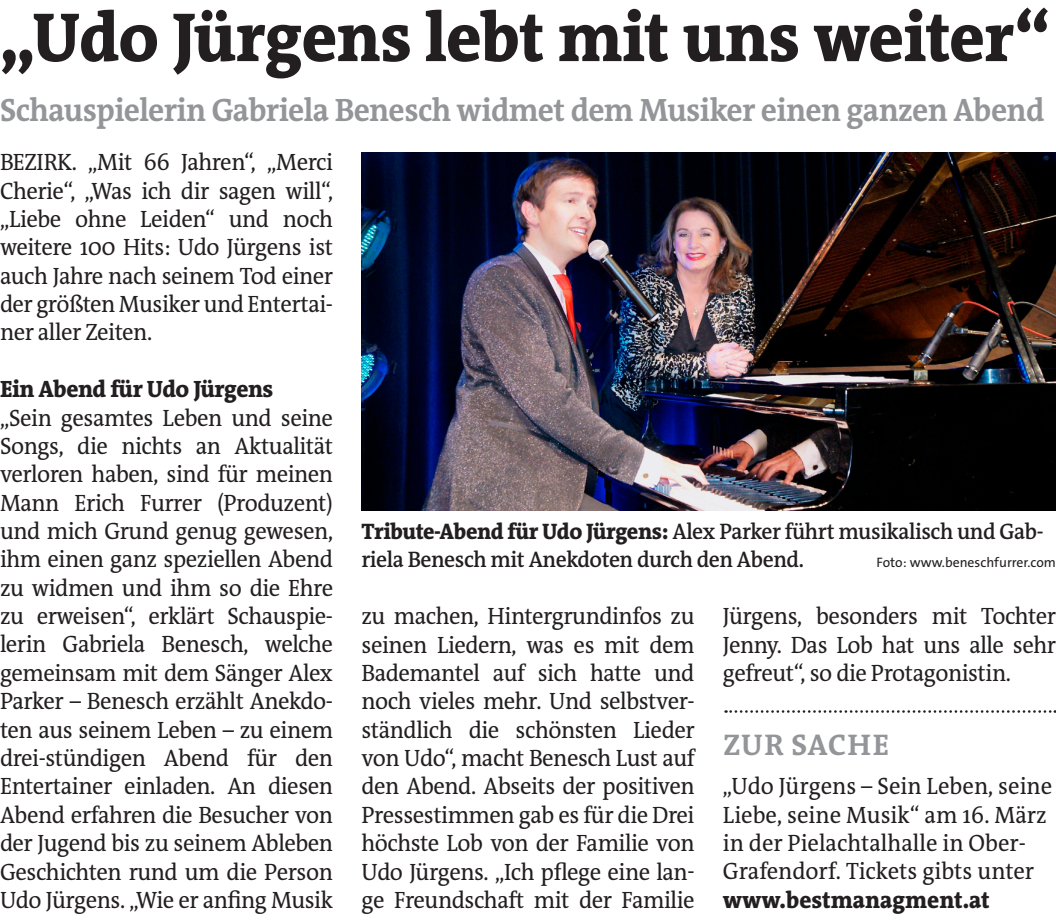
<style>
.page{position:relative;width:1056px;height:922px;background:#fff}
.page>*{position:absolute;margin:0;border:0;box-sizing:border-box;transform-origin:0 0}
.t1{font:800 70px "The RM Antiqua";letter-spacing:-.01em;color:#231f20;scale:.95 1}
.t2{font:700 32.5px "The RM Antiqua";letter-spacing:-.02em;color:#939598;scale:.95 1}
.t3{font:700 30px "The RM Antiqua";letter-spacing:.035em;color:#939598}
.t4{font:23.75px/28.2px "The RM Antiqua";letter-spacing:-.02em;color:#231f20;text-align:justify;scale:.95 1}
.t5{font:23.75px/28.2px "The RM Antiqua";color:#231f20;scale:.95 1}
.t6{font:800 23.75px "The RM Antiqua";letter-spacing:-.015em;color:#231f20;scale:.95 1}
.t7{font:600 22.5px/28.2px "The RM Antiqua";letter-spacing:-.02em;color:#231f20;scale:.95 1}
.t8{font:13.75px "The Sans Os F";color:#231f20}
.s1{font-weight:800}
</style>
<div class="page">
<img style="left:361px;top:152px;width:695px;height:358px">
<svg style="left:726px;top:710px;width:330px;height:2px"></svg>
<h1 class="t1" style="left:0;top:-8px;width:1107px">„Udo Jürgens lebt mit uns weiter“</h1>
<h2 class="t2" style="left:0;top:89px;width:1101px">Schauspielerin Gabriela Benesch widmet dem Musiker einen ganzen Abend</h2>
<p class="t4" style="left:0;top:148px;width:352px">BEZIRK. „Mit 66 Jahren“, „Merci Cherie“, „Was ich dir sagen will“, „Liebe ohne Leiden“ und noch weitere 100 Hits: Udo Jürgens ist auch Jahre nach seinem Tod einer der größten Musiker und Entertai&shy;ner aller Zeiten.</p>
<p class="t6" style="left:0;top:374px;width:289px">Ein Abend für Udo Jürgens</p>
<p class="t4" style="left:0;top:403px;width:352px">„Sein gesamtes Leben und seine Songs, die nichts an Aktualität verloren haben, sind für meinen Mann Erich Furrer (Produzent) und mich Grund genug gewesen, ihm einen ganz speziellen Abend zu widmen und ihm so die Ehre zu erweisen“, erklärt Schauspie&shy;lerin Gabriela Benesch, welche gemeinsam mit dem Sänger Alex Parker – Benesch erzählt Anekdo&shy;ten aus seinem Leben – zu einem drei-stündigen Abend für den Entertainer einladen. An diesen Abend erfahren die Besucher von der Jugend bis zu seinem Ableben Geschichten rund um die Person Udo Jürgens. „Wie er anfing Musik</p>
<p class="t7" style="left:361px;top:517px;width:719px"><span class="s1">Tribute-Abend für Udo Jürgens:</span> Alex Parker führt musikalisch und Gab&shy;riela Benesch mit Anekdoten durch den Abend.</p>
<p class="t8" style="left:877px;top:553px;width:181px">Foto: www.beneschfurrer.com</p>
<p class="t4" style="left:361px;top:602px;width:352px">zu machen, Hintergrundinfos zu seinen Liedern, was es mit dem Bademantel auf sich hatte und noch vieles mehr. Und selbstver&shy;ständlich die schönsten Lieder von Udo“, macht Benesch Lust auf den Abend. Abseits der positiven Pressestimmen gab es für die Drei höchste Lob von der Familie von Udo Jürgens. „Ich pflege eine lan&shy;ge Freundschaft mit der Familie</p>
<p class="t4" style="left:723px;top:602px;width:352px">Jürgens, besonders mit Tochter Jenny. Das Lob hat uns alle sehr gefreut“, so die Protagonistin.</p>
<p class="t3" style="left:723px;top:725px;width:167px">ZUR SACHE</p>
<p class="t5" style="left:723px;top:772px;width:348px">„Udo Jürgens – Sein Leben, seine<br>Liebe, seine Musik“ am 16. März in der Pielachtalhalle in Ober-<br>Grafendorf. Tickets gibts unter</p>
<p class="t6" style="left:723px;top:884px;width:283px">www.bestmanagment.at</p>
</div>
